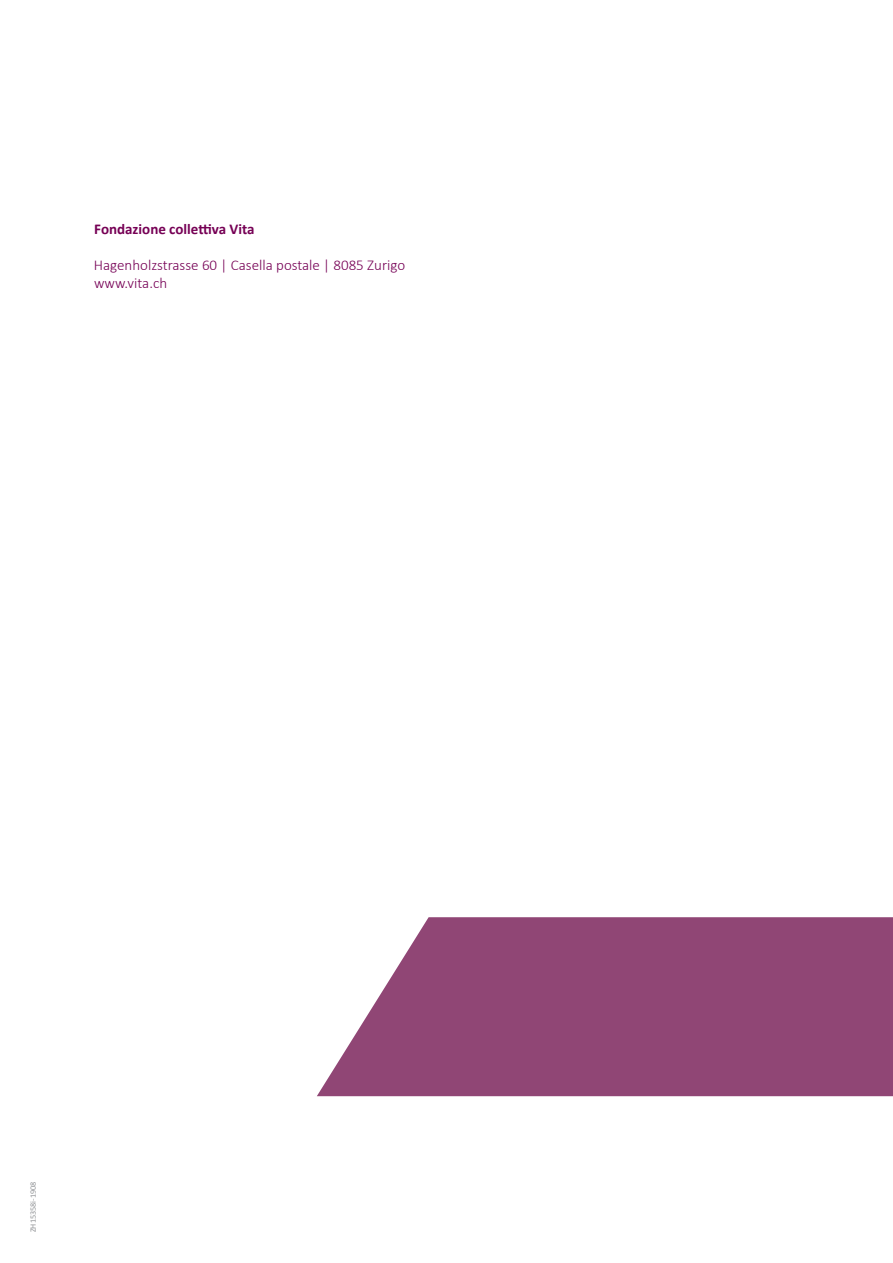
<style>
.page{position:relative;width:893px;height:1263px;background:#fff}
.page>*{position:absolute;margin:0;border:0;box-sizing:border-box;transform-origin:0 0}
.t1{font:300 15px/18px "Calibri";color:#760155}
.t2{font:700 15px "Calibri";color:#760155}
.t3{font:8.25px "Calibri";color:#939598}
</style>
<div class="page">
<svg style="left:317px;top:917px;width:576px;height:179px;background:#9a5782"></svg>
<p class="t2" style="left:94px;top:219px;width:162px">Fondazione collettiva Vita</p>
<p class="t1" style="left:94px;top:255px;width:313px">Hagenholzstrasse 60 | Casella postale | 8085 Zurigo www.vita.ch</p>
<p class="t3" style="left:28px;top:1232px;width:53px;rotate:-90deg">ZH15358i-1908</p>
</div>
